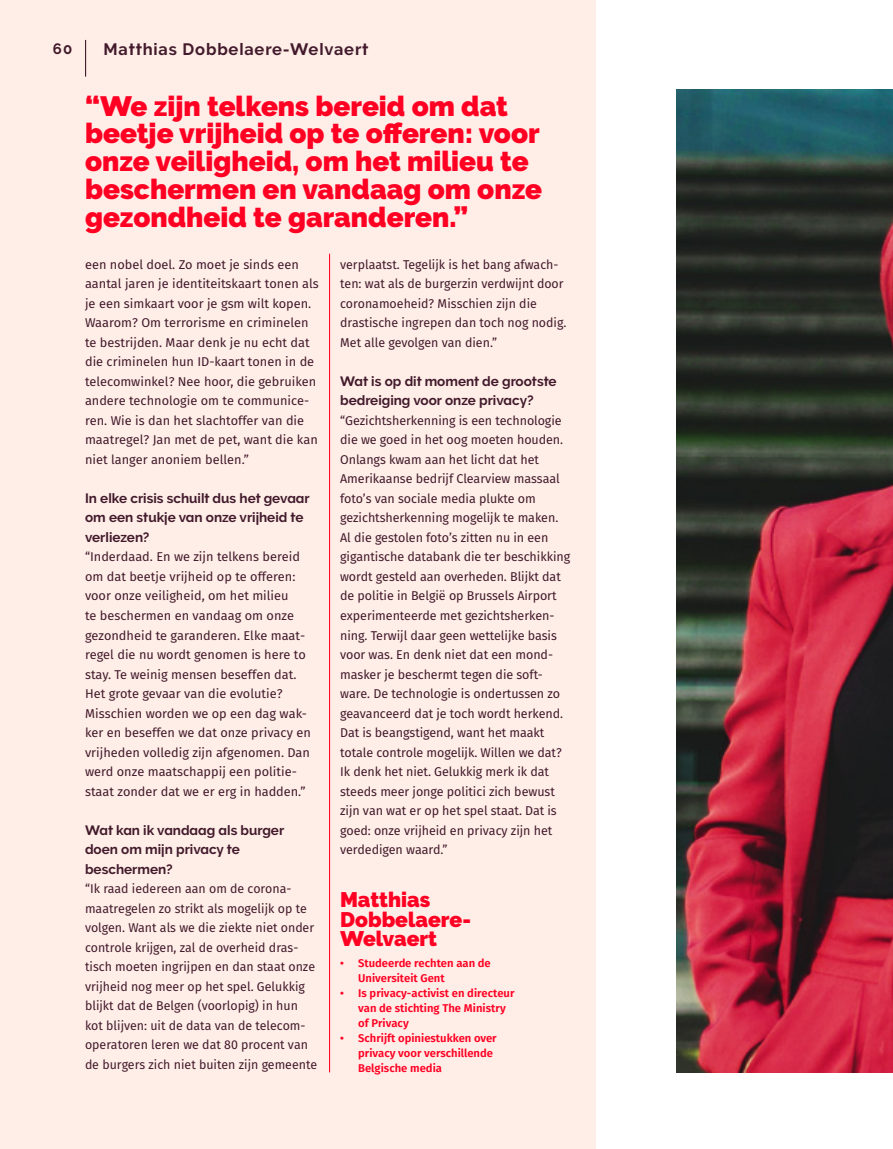
<style>
.page{position:relative;width:893px;height:1149px;background:#fff}
.page>*{position:absolute;margin:0;border:0;box-sizing:border-box;transform-origin:0 0}
.t1{font:900 27.9px/27.9px "Raleway";color:#ff0023}
.t2{font:900 21px/19.5px "Raleway";color:#ff0023}
.t3{font:700 16.5px "Raleway";letter-spacing:.05em;color:#421a2c}
.t4{font:700 15px "Raleway";color:#421a2c}
.t5{font:700 13.5px/19.5px "Raleway";color:#421a2c}
.t6{font:12.75px/19.5px "Fira Sans";color:#421a2c}
.t7{font:600 11.25px/15px "Fira Sans";color:#ff0023}
</style>
<div class="page">
<div style="left:0;top:0;width:595px;height:1148px;background:#ffeee7"></div>
<hr style="left:329px;top:253px;width:1px;height:818px;background:#ff0023">
<img style="left:677px;top:89px;width:216px;height:982px">
<hr style="left:85px;top:40px;width:1px;height:37px;background:#421a2c">
<p class="t4" style="left:53px;top:40px;width:21px">60</p>
<p class="t3" style="left:104px;top:40px;width:266px">Matthias Dobbelaere-Welvaert</p>
<h1 class="t1" style="left:85px;top:92px;width:459px">“We zijn telkens bereid om dat beetje vrijheid op te offeren: voor onze veiligheid, om het milieu te beschermen en vandaag om onze gezondheid te garanderen.”</h1>
<p class="t6" style="left:340px;top:254px;width:228px">verplaatst. Tegelijk is het bang afwach&shy;ten: wat als de burgerzin verdwijnt door coronamoeheid? Misschien zijn die drastische ingrepen dan toch nog nodig.<br>Met alle gevolgen van dien.”</p>
<p class="t5" style="left:340px;top:371px;width:218px">Wat is op dit moment de grootste bedreiging voor onze privacy?</p>
<p class="t6" style="left:340px;top:410px;width:232px">“Gezichtsherkenning is een technologie die we goed in het oog moeten houden.<br>Onlangs kwam aan het licht dat het Amerikaanse bedrijf Clearview massaal foto’s van sociale media plukte om gezichtsherkenning mogelijk te maken.<br>Al die gestolen foto’s zitten nu in een gigantische databank die ter beschikking wordt gesteld aan overheden. Blijkt dat de politie in België op Brussels Airport experimenteerde met gezichtsherken&shy;ning. Terwijl daar geen wettelijke basis voor was. En denk niet dat een mond&shy;masker je beschermt tegen die soft&shy;ware. De technologie is ondertussen zo geavanceerd dat je toch wordt herkend.<br>Dat is beangstigend, want het maakt totale controle mogelijk. Willen we dat?<br>Ik denk het niet. Gelukkig merk ik dat steeds meer jonge politici zich bewust zijn van wat er op het spel staat. Dat is goed: onze vrijheid en privacy zijn het verdedigen waard.”</p>
<p class="t6" style="left:85px;top:254px;width:235px">een nobel doel. Zo moet je sinds een aantal jaren je identiteitskaart tonen als je een simkaart voor je gsm wilt kopen.<br>Waarom? Om terrorisme en criminelen te bestrijden. Maar denk je nu echt dat die criminelen hun ID-kaart tonen in de telecomwinkel? Nee hoor, die gebruiken andere technologie om te communice&shy;ren. Wie is dan het slachtoffer van die maatregel? Jan met de pet, want die kan niet langer anoniem bellen.”</p>
<p class="t5" style="left:85px;top:488px;width:226px">In elke crisis schuilt dus het gevaar om een stukje van onze vrijheid te verliezen?</p>
<p class="t6" style="left:85px;top:547px;width:227px">“Inderdaad. En we zijn telkens bereid om dat beetje vrijheid op te offeren: voor onze veiligheid, om het milieu<br>te beschermen en vandaag om onze gezondheid te garanderen. Elke maat&shy;regel die nu wordt genomen is here to stay. Te weinig mensen beseffen dat.<br>Het grote gevaar van die evolutie?<br>Misschien worden we op een dag wak&shy;ker en beseffen we dat onze privacy en vrijheden volledig zijn afgenomen. Dan werd onze maatschappij een politie&shy;staat zonder dat we er erg in hadden.”</p>
<p class="t5" style="left:85px;top:820px;width:201px">Wat kan ik vandaag als burger doen om mijn privacy te beschermen?</p>
<p class="t6" style="left:85px;top:878px;width:234px">“Ik raad iedereen aan om de corona&shy;maatregelen zo strikt als mogelijk op te volgen. Want als we die ziekte niet onder controle krijgen, zal de overheid dras&shy;tisch moeten ingrijpen en dan staat onze vrijheid nog meer op het spel. Gelukkig blijkt dat de Belgen (voorlopig) in hun kot blijven: uit de data van de telecom&shy;operatoren leren we dat 80 procent van de burgers zich niet buiten zijn gemeente</p>
<h2 class="t2" style="left:340px;top:889px;width:132px">Matthias<br>Dobbelaere-<br>Welvaert</h2>
<p class="t7" style="left:358px;top:955px;width:134px;text-indent:-18px">• Studeerde rechten aan de<br>Universiteit Gent</p>
<p class="t7" style="left:358px;top:985px;width:158px;text-indent:-18px">• Is privacy-activist en directeur van de stichting The Ministry of Privacy</p>
<p class="t7" style="left:358px;top:1030px;width:140px;text-indent:-18px">• Schrijft opiniestukken over privacy voor verschillende<br>Belgische media</p>
</div>
